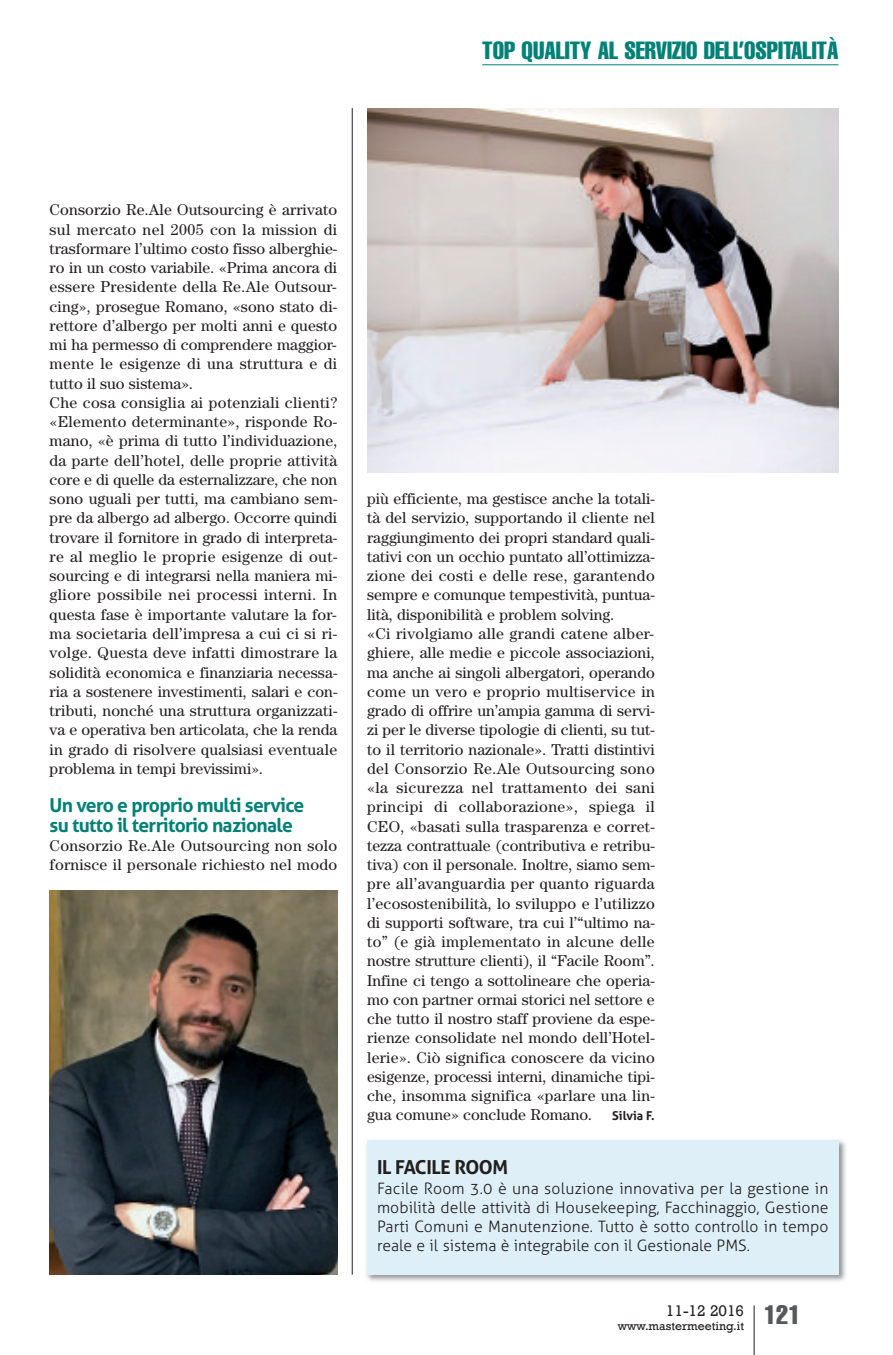
<style>
.page{position:relative;width:893px;height:1355px;background:#fff}
.page>*{position:absolute;margin:0;border:0;box-sizing:border-box;transform-origin:0 0}
.t1{font:extra-condensed 24.5px "Helvetica";color:#008177}
.t2{font:700 19.25px/19.2px "Aller";letter-spacing:-.035em;color:#008177}
.t3{font:700 19.25px "Aller";letter-spacing:-.025em;color:#231f20}
.t4{font:15.75px/19.2px "Century";letter-spacing:.005em;color:#231f20}
.t5{font:300 15.75px/19.2px "Aller";color:#231f20;text-align:justify}
.t6{font:15.75px "Rockwell";color:#231f20}
.t7{font:12.25px "Rockwell";color:#231f20}
.t8{font:700 12.25px "Aller";color:#231f20}
</style>
<div class="page">
<img style="left:367px;top:108px;width:471px;height:364px">
<hr style="left:754px;top:1305px;width:1px;height:49px;background:#231f20">
<hr style="left:482px;top:64px;width:356px;height:1px;background:#008177">
<hr style="left:352px;top:108px;width:1px;height:1166px;background:#231f20">
<img style="left:366px;top:1140px;width:480px;height:141px">
<div style="left:367px;top:1140px;width:471px;height:134px;background:#deeff7"></div>
<img style="left:50px;top:890px;width:287px;height:384px">
<h1 class="t1" style="left:482px;top:42px;width:358px">TOP QUALITY AL SERVIZIO DELL’OSPITALITÀ</h1>
<p class="t4" style="left:50px;top:202px;width:289px">Consorzio Re.Ale Outsourcing è arrivato sul mercato nel 2005 con la mission di trasformare l’ultimo costo fisso alberghie&shy;ro in un costo variabile. «Prima ancora di essere Presidente della Re.Ale Outsour&shy;cing», prosegue Romano, «sono stato di&shy;rettore d’albergo per molti anni e questo mi ha permesso di comprendere maggior&shy;mente le esigenze di una struttura e di tutto il suo sistema».<br>Che cosa consiglia ai potenziali clienti? «Elemento determinante», risponde Ro&shy;mano, «è prima di tutto l’individuazione, da parte dell’hotel, delle proprie attività core e di quelle da esternalizzare, che non sono uguali per tutti, ma cambiano sem&shy;pre da albergo ad albergo. Occorre quindi trovare il fornitore in grado di interpreta&shy;re al meglio le proprie esigenze di out&shy;sourcing e di integrarsi nella maniera mi&shy;gliore possibile nei processi interni. In questa fase è importante valutare la for&shy;ma societaria dell’impresa a cui ci si ri&shy;volge. Questa deve infatti dimostrare la solidità economica e finanziaria necessa&shy;ria a sostenere investimenti, salari e con&shy;tributi, nonché una struttura organizzati&shy;va e operativa ben articolata, che la renda in grado di risolvere qualsiasi eventuale problema in tempi brevissimi».</p>
<p class="t2" style="left:50px;top:796px;width:256px">Un vero e proprio multi service su tutto il territorio nazionale</p>
<p class="t4" style="left:50px;top:837px;width:289px">Consorzio Re.Ale Outsourcing non solo fornisce il personale richiesto nel modo</p>
<p class="t4" style="left:367px;top:490px;width:289px">più efficiente, ma gestisce anche la totali&shy;tà del servizio, supportando il cliente nel raggiungimento dei propri standard quali&shy;tativi con un occhio puntato all’ottimizza&shy;zione dei costi e delle rese, garantendo sempre e comunque tempestività, puntua&shy;lità, disponibilità e problem solving.<br>«Ci rivolgiamo alle grandi catene alber&shy;ghiere, alle medie e piccole associazioni, ma anche ai singoli albergatori, operando come un vero e proprio multiservice in grado di offrire un’ampia gamma di servi&shy;zi per le diverse tipologie di clienti, su tut&shy;to il territorio nazionale». Tratti distintivi del Consorzio Re.Ale Outsourcing sono «la sicurezza nel trattamento dei sani principi di collaborazione», spiega il CEO, «basati sulla trasparenza e corret&shy;tezza contrattuale (contributiva e retribu&shy;tiva) con il personale. Inoltre, siamo sem&shy;pre all’avanguardia per quanto riguarda l’ecosostenibilità, lo sviluppo e l’utilizzo di supporti software, tra cui l’“ultimo na&shy;to” (e già implementato in alcune delle nostre strutture clienti), il “Facile Room”.<br>Infine ci tengo a sottolineare che operia&shy;mo con partner ormai storici nel settore e che tutto il nostro staff proviene da espe&shy;rienze consolidate nel mondo dell’Hotel&shy;lerie». Ciò significa conoscere da vicino esigenze, processi interni, dinamiche tipi&shy;che, insomma significa «parlare una lin&shy;gua comune» conclude Romano.</p>
<p class="t8" style="left:612px;top:1108px;width:44px">Silvia F.</p>
<p class="t3" style="left:377px;top:1156px;width:133px">IL FACILE ROOM</p>
<p class="t5" style="left:377px;top:1178px;width:453px">Facile Room 3.0 è una soluzione innovativa per la gestione in mobilità delle attività di Housekeeping, Facchinaggio, Gestione Parti Comuni e Manutenzione. Tutto è sotto controllo in tempo reale e il sistema è integrabile con il Gestionale PMS.</p>
<p class="t7" style="left:618px;top:1318px;width:184px">www.mastermeeting.it <sup>121</sup></p>
<p class="t6" style="left:666px;top:1300px;width:80px">11-12 2016</p>
</div>
